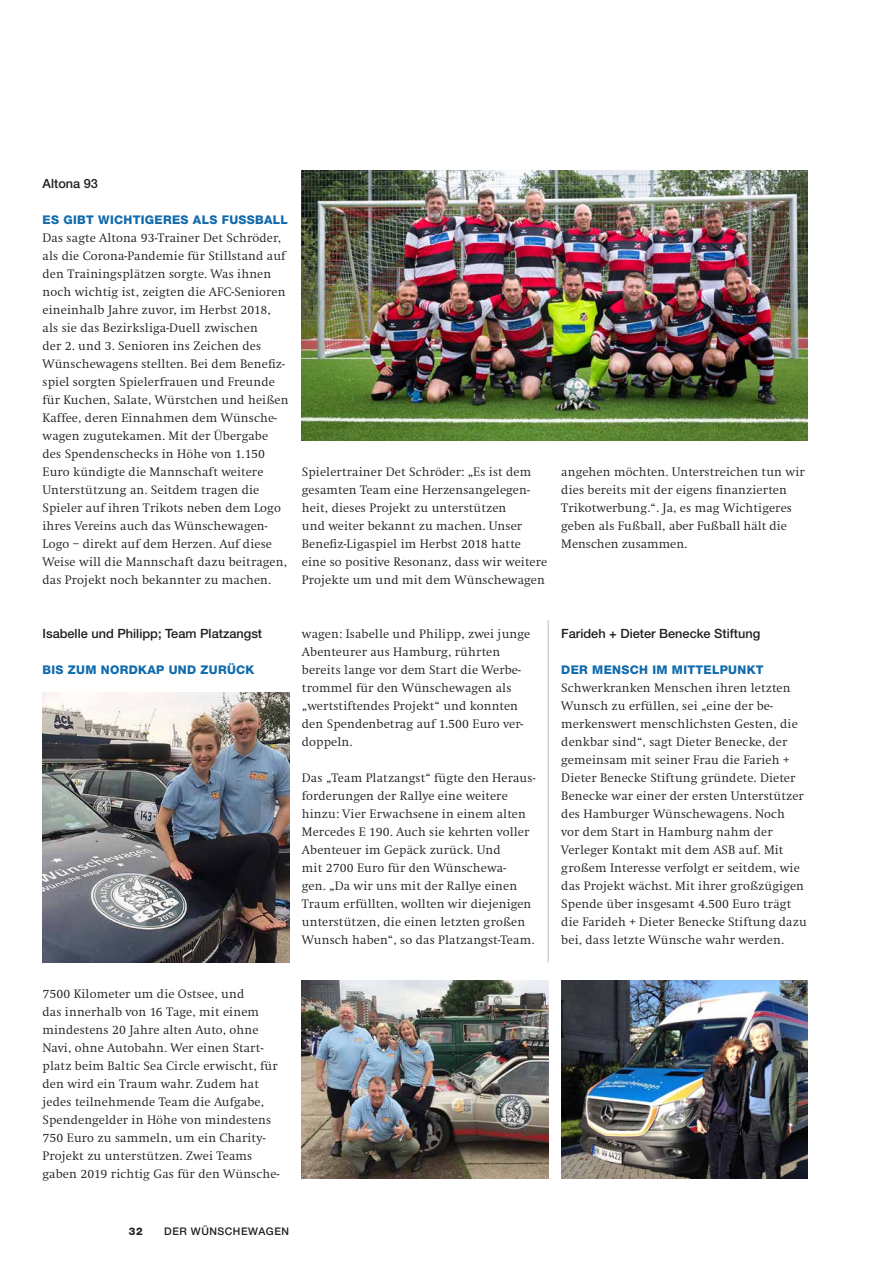
<style>
.page{position:relative;width:893px;height:1263px;background:#fff}
.page>*{position:absolute;margin:0;border:0;box-sizing:border-box;transform-origin:0 0}
.t1{font:300 12.75px/18px "Swift";letter-spacing:.01em;color:#231f20}
.t2{font:500 12.75px "Helvetica Neue LT Std";color:#231f20}
.t3{font:800 12px "Helvetica Neue LT Std";letter-spacing:.025em;color:#106aac}
.t4{font:500 10.5px "Helvetica Neue LT Std";letter-spacing:.05em;color:#231f20}
.t5{font:800 10.5px "Helvetica Neue LT Std";color:#231f20}
</style>
<div class="page">
<img style="left:302px;top:980px;width:247px;height:198px">
<img style="left:43px;top:692px;width:246px;height:270px">
<img style="left:302px;top:170px;width:506px;height:270px">
<img style="left:561px;top:980px;width:247px;height:198px">
<hr style="left:548px;top:620px;width:1px;height:342px;background:#bcbdc0">
<p class="t2" style="left:43px;top:176px;width:57px">Altona 93</p>
<p class="t3" style="left:43px;top:213px;width:247px">ES GIBT WICHTIGERES ALS FUSSBALL</p>
<p class="t1" style="left:43px;top:229px;width:248px">Das sagte Altona 93-Trainer Det Schröder, als die Corona-Pandemie für Stillstand auf den Trainingsplätzen sorgte. Was ihnen noch wichtig ist, zeigten die AFC-Senioren eineinhalb Jahre zuvor, im Herbst 2018, als sie das Bezirksliga-Duell zwischen<br>der 2. und 3. Senioren ins Zeichen des Wünschewagens stellten. Bei dem Benefiz&shy;spiel sorgten Spielerfrauen und Freunde für Kuchen, Salate, Würstchen und heißen Kaffee, deren Einnahmen dem Wünsche&shy;wagen zugutekamen. Mit der Übergabe des Spendenschecks in Höhe von 1.150<br>Euro kündigte die Mannschaft weitere Unterstützung an. Seitdem tragen die Spieler auf ihren Trikots neben dem Logo ihres Vereins auch das Wünschewagen-Logo – direkt auf dem Herzen. Auf diese Weise will die Mannschaft dazu beitragen, das Projekt noch bekannter zu machen.</p>
<p class="t1" style="left:302px;top:463px;width:247px">Spielertrainer Det Schröder: „Es ist dem gesamten Team eine Herzensangelegen&shy;heit, dieses Projekt zu unterstützen<br>und weiter bekannt zu machen. Unser Benefiz-Ligaspiel im Herbst 2018 hatte eine so positive Resonanz, dass wir weitere Projekte um und mit dem Wünschewagen</p>
<p class="t1" style="left:561px;top:463px;width:245px">angehen möchten. Unterstreichen tun wir dies bereits mit der eigens finanzierten Trikotwerbung.“. Ja, es mag Wichtigeres geben als Fußball, aber Fußball hält die Menschen zusammen.</p>
<p class="t2" style="left:43px;top:626px;width:221px">Isabelle und Philipp; Team Platzangst</p>
<p class="t3" style="left:43px;top:663px;width:213px">BIS ZUM NORDKAP UND ZURÜCK</p>
<p class="t1" style="left:302px;top:625px;width:230px">wagen: Isabelle und Philipp, zwei junge<br>Abenteurer aus Hamburg, rührten bereits lange vor dem Start die Werbe&shy;trommel für den Wünschewagen als „wertstiftendes Projekt“ und konnten den Spendenbetrag auf 1.500 Euro ver&shy;doppeln.</p>
<p class="t1" style="left:302px;top:769px;width:235px">Das „Team Platzangst“ fügte den Heraus&shy;forderungen der Rallye eine weitere hinzu: Vier Erwachsene in einem alten Mercedes E 190. Auch sie kehrten voller Abenteuer im Gepäck zurück. Und<br>mit 2700 Euro für den Wünschewa-<br>gen. „Da wir uns mit der Rallye einen Traum erfüllten, wollten wir diejenigen unterstützen, die einen letzten großen Wunsch haben“, so das Platzangst-Team.</p>
<p class="t2" style="left:561px;top:626px;width:200px">Farideh + Dieter Benecke Stiftung</p>
<p class="t3" style="left:561px;top:663px;width:204px">DER MENSCH IM MITTELPUNKT</p>
<p class="t1" style="left:561px;top:679px;width:247px">Schwerkranken Menschen ihren letzten Wunsch zu erfüllen, sei „eine der be&shy;merkenswert menschlichsten Gesten, die denkbar sind“, sagt Dieter Benecke, der gemeinsam mit seiner Frau die Farieh + Dieter Benecke Stiftung gründete. Dieter Benecke war einer der ersten Unterstützer des Hamburger Wünschewagens. Noch<br>vor dem Start in Hamburg nahm der Verleger Kontakt mit dem ASB auf. Mit großem Interesse verfolgt er seitdem, wie das Projekt wächst. Mit ihrer großzügigen Spende über insgesamt 4.500 Euro trägt die Farideh + Dieter Benecke Stiftung dazu bei, dass letzte Wünsche wahr werden.</p>
<p class="t1" style="left:43px;top:985px;width:238px">7500 Kilometer um die Ostsee, und<br>das innerhalb von 16 Tage, mit einem mindestens 20 Jahre alten Auto, ohne Navi, ohne Autobahn. Wer einen Start&shy;platz beim Baltic Sea Circle erwischt, für den wird ein Traum wahr. Zudem hat jedes teilnehmende Team die Aufgabe, Spendengelder in Höhe von mindestens 750 Euro zu sammeln, um ein Charity-Projekt zu unterstützen. Zwei Teams gaben 2019 richtig Gas für den Wünsche-</p>
<p class="t5" style="left:129px;top:1225px;width:15px">32</p>
<p class="t4" style="left:164px;top:1225px;width:126px">DER WÜNSCHEWAGEN</p>
</div>
